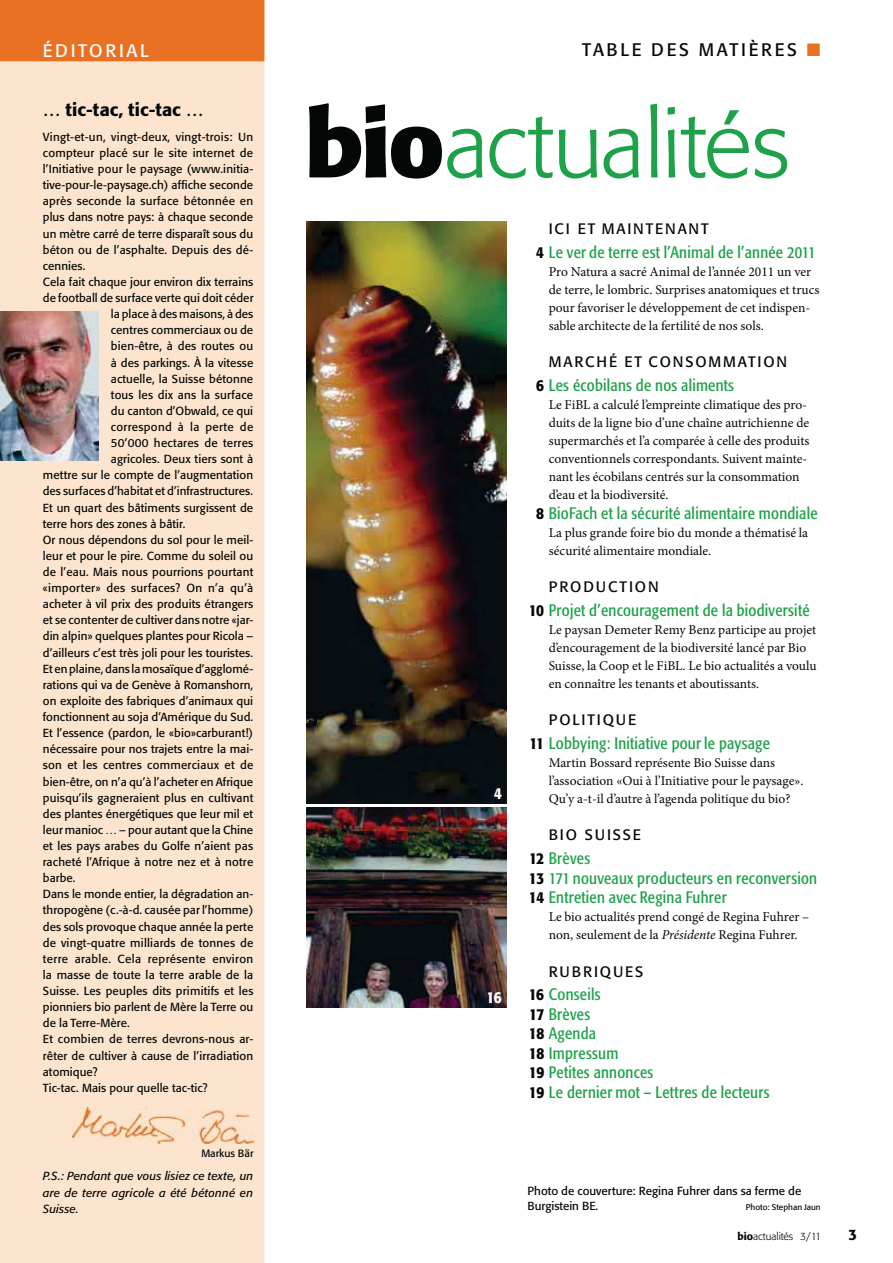
<style>
.page{position:relative;width:893px;height:1263px;background:#fff}
.page>*{position:absolute;margin:0;border:0;box-sizing:border-box;transform-origin:0 0}
.t1{font:300 93px "Formata BQ";letter-spacing:-.005em;color:#1da149}
.t2{font:500 18px "Formata BQ";letter-spacing:.01em;color:#030806}
.t3{font:18px "Formata BQ";letter-spacing:.15em;color:#030806}
.t4{font:18px "Formata BQ";letter-spacing:.15em;color:#fff}
.t5{font:condensed 16.5px/19.5px "Formata BQ";letter-spacing:.015em;color:#1da149}
.t6{font:500 condensed 16.5px "Formata BQ";color:#fff}
.t7{font:15px "Formata BQ";letter-spacing:.125em;color:#030806}
.t8{font:500 15px "Formata BQ";color:#030806}
.t9{font:13.5px/18px "Minion Pro";color:#030806}
.t10{font:11.55px/14.5px "Formata BQ";letter-spacing:.005em;color:#030806}
.t11{font:italic 11.55px/16px "Formata BQ";letter-spacing:.015em;color:#030806;text-align:justify}
.t12{font:11.55px "Formata BQ";letter-spacing:.025em;color:#030806}
.t13{font:11.55px "Formata BQ";letter-spacing:.03em;color:#030806}
.t14{font:300 10.5px "Formata BQ";color:#030806}
.t15{font:10.5px "Formata BQ";color:#030806}
.t16{font:8.25px "Formata BQ";color:#030806}
.s1{color:#e97124}
.s2{font-weight:700;color:#030806}
.s3{font-weight:500;color:#030806}
.s4{font-style:italic}
.s5{font-weight:500}
</style>
<div class="page">
<div style="left:0;top:61px;width:264px;height:1202px;background:#fde4ce"></div>
<div style="left:0;top:0;width:264px;height:61px;background:#e97124"></div>
<img style="left:306px;top:221px;width:200px;height:583px">
<img style="left:306px;top:808px;width:200px;height:200px">
<img style="left:0;top:312px;width:98px;height:149px">
<img style="left:73px;top:1108px;width:181px;height:36px">
<h2 class="t4" style="left:43px;top:42px;width:107px">ÉDITORIAL</h2>
<h2 class="t2" style="left:43px;top:101px;width:162px">… tic-tac, tic-tac …</h2>
<p class="t10" style="left:43px;top:130px;width:212px">Vingt-et-un, vingt-deux, vingt-trois: Un</p>
<p class="t10" style="left:43px;top:146px;width:212px">compteur placé sur le site internet de</p>
<p class="t10" style="left:43px;top:162px;width:212px">l’Initiative pour le paysage (www.initia-</p>
<p class="t10" style="left:43px;top:178px;width:212px">tive-pour-le-paysage.ch) affiche seconde</p>
<p class="t10" style="left:43px;top:195px;width:212px">après seconde la surface bétonnée en</p>
<p class="t10" style="left:43px;top:211px;width:212px">plus dans notre pays: à chaque seconde</p>
<p class="t10" style="left:43px;top:227px;width:212px">un mètre carré de terre disparaît sous du</p>
<p class="t10" style="left:43px;top:243px;width:212px">béton ou de l’asphalte. Depuis des dé-</p>
<p class="t10" style="left:43px;top:259px;width:44px">cennies.</p>
<p class="t10" style="left:43px;top:275px;width:212px">Cela fait chaque jour environ dix terrains</p>
<p class="t10" style="left:43px;top:291px;width:212px">de football de surface verte qui doit céder</p>
<p class="t10" style="left:111px;top:307px;width:144px">la place à des maisons, à des</p>
<p class="t10" style="left:111px;top:323px;width:144px">centres commerciaux ou de</p>
<p class="t10" style="left:111px;top:340px;width:144px">bien-être, à des routes ou</p>
<p class="t10" style="left:111px;top:356px;width:144px">à des parkings. À la vitesse</p>
<p class="t10" style="left:111px;top:372px;width:144px">actuelle, la Suisse bétonne</p>
<p class="t10" style="left:111px;top:388px;width:144px">tous les dix ans la surface</p>
<p class="t10" style="left:111px;top:404px;width:144px">du canton d’Obwald, ce qui</p>
<p class="t12" style="left:111px;top:421px;width:144px">correspond à la perte de</p>
<p class="t10" style="left:111px;top:436px;width:144px">50’000 hectares de terres</p>
<p class="t10" style="left:111px;top:452px;width:144px">agricoles. Deux tiers sont à</p>
<p class="t10" style="left:43px;top:469px;width:212px">mettre sur le compte de l’augmentation</p>
<p class="t10" style="left:43px;top:485px;width:212px">des surfaces d’habitat et d’infrastructures.</p>
<p class="t10" style="left:43px;top:501px;width:212px">Et un quart des bâtiments surgissent de</p>
<p class="t10" style="left:43px;top:517px;width:144px">terre hors des zones à bâtir.</p>
<p class="t10" style="left:43px;top:533px;width:212px">Or nous dépendons du sol pour le meil-</p>
<p class="t10" style="left:43px;top:549px;width:212px">leur et pour le pire. Comme du soleil ou</p>
<p class="t10" style="left:43px;top:565px;width:212px">de l’eau. Mais nous pourrions pourtant</p>
<p class="t12" style="left:43px;top:582px;width:212px">«importer» des surfaces? On n’a qu’à</p>
<p class="t10" style="left:43px;top:597px;width:212px">acheter à vil prix des produits étrangers</p>
<p class="t10" style="left:43px;top:614px;width:212px">et se contenter de cultiver dans notre «jar-</p>
<p class="t10" style="left:43px;top:630px;width:212px">din alpin» quelques plantes pour Ricola –</p>
<p class="t10" style="left:43px;top:646px;width:212px">d’ailleurs c’est très joli pour les touristes.</p>
<p class="t10" style="left:43px;top:662px;width:212px">Et en plaine, dans la mosaïque d’agglomé-</p>
<p class="t10" style="left:43px;top:678px;width:212px">rations qui va de Genève à Romanshorn,</p>
<p class="t10" style="left:43px;top:694px;width:212px">on exploite des fabriques d’animaux qui</p>
<p class="t10" style="left:43px;top:710px;width:212px">fonctionnent au soja d’Amérique du Sud.</p>
<p class="t10" style="left:43px;top:726px;width:212px">Et l’essence (pardon, le «bio»carburant!)</p>
<p class="t10" style="left:43px;top:743px;width:212px">nécessaire pour nos trajets entre la mai-</p>
<p class="t10" style="left:43px;top:759px;width:212px">son et les centres commerciaux et de</p>
<p class="t10" style="left:43px;top:775px;width:212px">bien-être, on n’a qu’à l’acheter en Afrique</p>
<p class="t10" style="left:43px;top:791px;width:212px">puisqu’ils gagneraient plus en cultivant</p>
<p class="t10" style="left:43px;top:807px;width:212px">des plantes énergétiques que leur mil et</p>
<p class="t10" style="left:43px;top:823px;width:212px">leur manioc … – pour autant que la Chine</p>
<p class="t10" style="left:43px;top:839px;width:212px">et les pays arabes du Golfe n’aient pas</p>
<p class="t10" style="left:43px;top:855px;width:212px">racheté l’Afrique à notre nez et à notre</p>
<p class="t10" style="left:43px;top:871px;width:34px">barbe.</p>
<p class="t10" style="left:43px;top:888px;width:212px">Dans le monde entier, la dégradation an-</p>
<p class="t10" style="left:43px;top:904px;width:212px">thropogène (c.-à-d. causée par l’homme)</p>
<p class="t10" style="left:43px;top:920px;width:212px">des sols provoque chaque année la perte</p>
<p class="t10" style="left:43px;top:936px;width:212px">de vingt-quatre milliards de tonnes de</p>
<p class="t13" style="left:43px;top:953px;width:212px">terre arable. Cela représente environ</p>
<p class="t10" style="left:43px;top:968px;width:212px">la masse de toute la terre arable de la</p>
<p class="t10" style="left:43px;top:984px;width:212px">Suisse. Les peuples dits primitifs et les</p>
<p class="t10" style="left:43px;top:1000px;width:212px">pionniers bio parlent de Mère la Terre ou</p>
<p class="t10" style="left:43px;top:1017px;width:88px">de la Terre-Mère.</p>
<p class="t10" style="left:43px;top:1033px;width:212px">Et combien de terres devrons-nous ar-</p>
<p class="t10" style="left:43px;top:1049px;width:212px">rêter de cultiver à cause de l’irradiation</p>
<p class="t10" style="left:43px;top:1065px;width:56px">atomique?</p>
<p class="t10" style="left:43px;top:1081px;width:166px">Tic-tac. Mais pour quelle tac-tic?</p>
<p class="t15" style="left:201px;top:1148px;width:54px">Markus Bär</p>
<p class="t11" style="left:43px;top:1169px;width:212px">P.S.: Pendant que vous lisiez ce texte, un are de terre agricole a été bétonné en Suisse.</p>
<h2 class="t3" style="left:582px;top:41px;width:240px">TABLE DES MATIÈRES <span class="s1">■</span></h2>
<h1 class="t1" style="left:305px;top:90px;width:487px"><span class="s2">bio</span>actualités</h1>
<h3 class="t6" style="left:494px;top:784px;width:9px">4</h3>
<h3 class="t6" style="left:486px;top:988px;width:17px">16</h3>
<p class="t7" style="left:549px;top:222px;width:161px">ICI ET MAINTENANT</p>
<h3 class="t5" style="left:536px;top:243px;width:281px"><span class="s3">4</span> Le ver de terre est l’Animal de l’année 2011</h3>
<p class="t9" style="left:549px;top:264px;width:272px">Pro Natura a sacré Animal de l’année 2011 un ver de terre, le lombric. Surprises anatomiques et trucs pour favoriser le développement de cet indispen&shy;sable architecte de la fertilité de nos sols.</p>
<p class="t7" style="left:549px;top:355px;width:240px">MARCHÉ ET CONSOMMATION</p>
<h3 class="t5" style="left:536px;top:376px;width:199px"><span class="s3">6</span> Les écobilans de nos aliments</h3>
<p class="t9" style="left:549px;top:397px;width:262px">Le FiBL a calculé l’empreinte climatique des pro&shy;duits de la ligne bio d’une chaîne autrichienne de supermarchés et l’a comparée à celle des produits conventionnels correspondants. Suivent mainte&shy;nant les écobilans centrés sur la consommation d’eau et la biodiversité.</p>
<h3 class="t5" style="left:536px;top:504px;width:283px"><span class="s3">8</span> BioFach et la sécurité alimentaire mondiale</h3>
<p class="t9" style="left:549px;top:524px;width:261px">La plus grande foire bio du monde a thématisé la sécurité alimentaire mondiale.</p>
<p class="t7" style="left:549px;top:580px;width:111px">PRODUCTION</p>
<h3 class="t5" style="left:529px;top:601px;width:282px"><span class="s3">10</span> Projet d’encouragement de la biodiversité</h3>
<p class="t9" style="left:549px;top:622px;width:269px">Le paysan Demeter Remy Benz participe au projet d’encouragement de la biodiversité lancé par Bio Suisse, la Coop et le FiBL. Le bio actualités a voulu en connaître les tenants et aboutissants.</p>
<p class="t7" style="left:549px;top:713px;width:89px">POLITIQUE</p>
<h3 class="t5" style="left:529px;top:734px;width:242px"><span class="s3">11</span> Lobbying: Initiative pour le paysage</h3>
<p class="t9" style="left:549px;top:755px;width:256px">Martin Bossard représente Bio Suisse dans l’association «Oui à l’Initiative pour le paysage».<br>Qu’y a-t-il d’autre à l’agenda politique du bio?</p>
<p class="t7" style="left:549px;top:828px;width:94px">BIO SUISSE</p>
<h3 class="t5" style="left:529px;top:849px;width:290px"><span class="s3">12</span> Brèves<br><span class="s3">13</span> 171 nouveaux producteurs en reconversion<br><span class="s3">14</span> Entretien avec Regina Fuhrer</h3>
<p class="t9" style="left:549px;top:909px;width:262px">Le bio actualités prend congé de Regina Fuhrer – non, seulement de la <span class="s4">Présidente</span> Regina Fuhrer.</p>
<p class="t7" style="left:549px;top:964px;width:96px">RUBRIQUES</p>
<h3 class="t5" style="left:529px;top:986px;width:242px"><span class="s3">16</span> Conseils<br><span class="s3">17</span> Brèves<br><span class="s3">18</span> Agenda<br><span class="s3">18</span> Impressum<br><span class="s3">19</span> Petites annonces<br><span class="s3">19</span> Le dernier mot – Lettres de lecteurs</h3>
<p class="t10" style="left:527px;top:1185px;width:275px">Photo de couverture: Regina Fuhrer dans sa ferme de<br>Burgistein BE.</p>
<p class="t16" style="left:746px;top:1203px;width:77px">Photo: Stephan Jaun</p>
<p class="t14" style="left:737px;top:1231px;width:86px"><span class="s5">bio</span>actualités 3/11</p>
<p class="t8" style="left:848px;top:1228px;width:10px">3</p>
</div>
